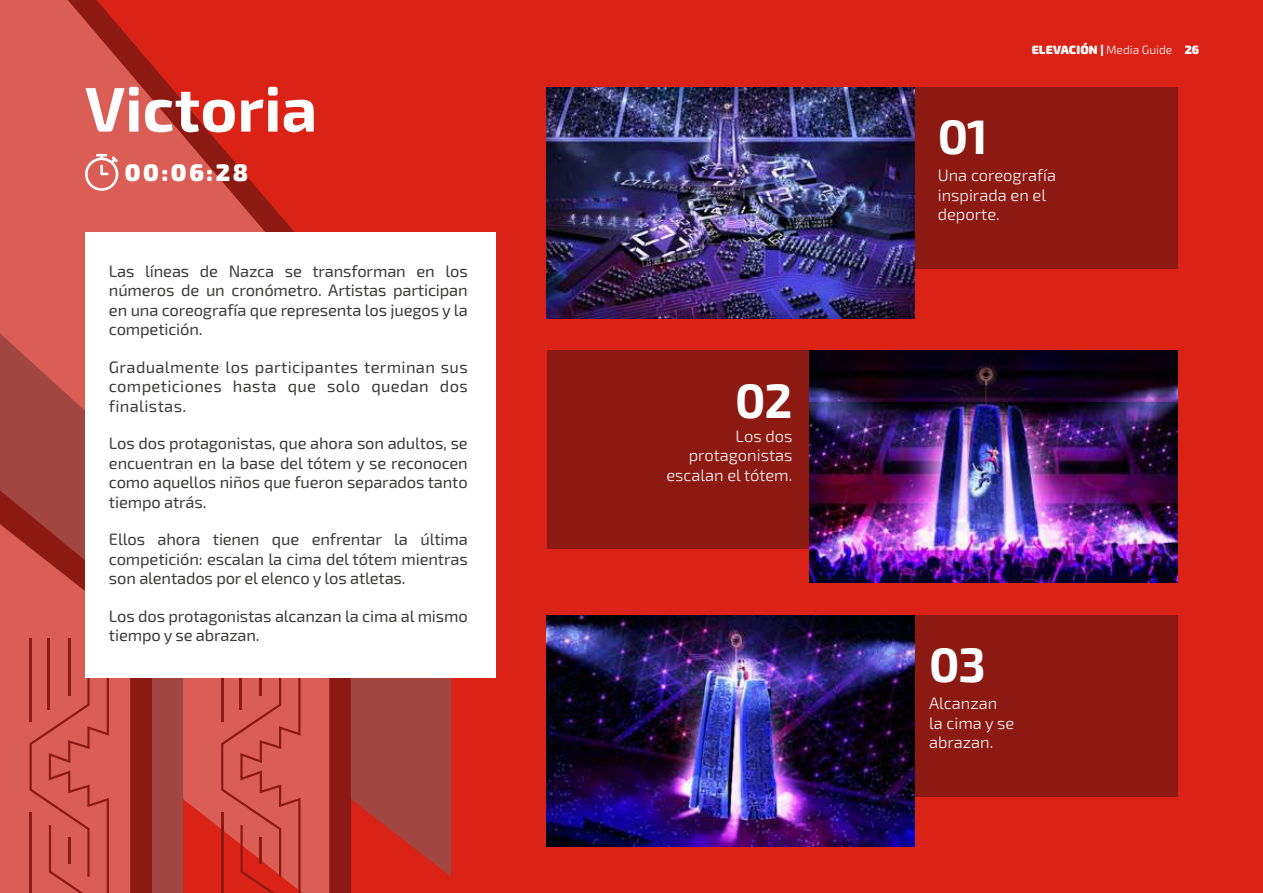
<style>
.page{position:relative;width:1263px;height:893px;background:#da2216}
.page>*{position:absolute;margin:0;border:0;box-sizing:border-box;transform-origin:0 0}
.t1{font:700 63px "Exo 2.0";color:#fff}
.t2{font:700 48.45px "Exo 2.0";color:#fff}
.t3{font:900 24px "Exo 2.0";color:#fff}
.t4{font:16.5px/19.5px "Exo 2.0";letter-spacing:-.01em;color:#3c3c3b;text-align:justify}
.t5{font:300 16.5px/19.5px "Exo 2.0";color:#fff}
.t6{font:900 12px "Exo 2.0";letter-spacing:.01em;color:#fff}
.s1{font-weight:300}
</style>
<div class="page">
<svg style="left:329px;top:678px;width:22px;height:215px;background:#8d1913"></svg>
<svg style="left:351px;top:678px;width:100px;height:199px"></svg>
<svg style="left:0;top:0;width:329px;height:893px;fill:#da5e56"></svg>
<svg style="left:0;top:333px;width:183px;height:560px;background:#aa4943"></svg>
<svg style="left:0;top:490px;width:152px;height:403px;background:#932620"></svg>
<svg style="left:0;top:524px;width:130px;height:369px;background:#d0564e"></svg>
<div style="left:915px;top:87px;width:263px;height:181px;background:#8d1913"></div>
<div style="left:915px;top:615px;width:263px;height:181px;background:#8d1913"></div>
<div style="left:547px;top:351px;width:263px;height:198px;background:#8d1913"></div>
<img style="left:546px;top:87px;width:369px;height:231px">
<img style="left:546px;top:615px;width:369px;height:231px">
<img style="left:810px;top:351px;width:368px;height:231px">
<svg style="left:30px;top:639px;width:79px;height:254px;background:#d1564e"></svg>
<hr style="left:30px;top:812px;width:2px;height:81px;background:#8d1913">
<hr style="left:68px;top:838px;width:2px;height:26px;background:#8d1913">
<svg style="left:221px;top:678px;width:80px;height:215px;background:#d04d45"></svg>
<hr style="left:221px;top:812px;width:2px;height:81px;background:#8d1913">
<hr style="left:260px;top:838px;width:2px;height:26px;background:#8d1913">
<div style="left:85px;top:232px;width:410px;height:446px;background:#fff"></div>
<svg style="left:85px;top:154px;width:33px;height:37px"></svg>
<h1 class="t1" style="left:85px;top:72px;width:234px">Victoria</h1>
<h3 class="t3" style="left:125px;top:158px;width:125px">00:06:28</h3>
<p class="t4" style="left:109px;top:261px;width:360px">Las líneas de Nazca se transforman en los números de un cronómetro. Artistas participan en una coreografía que representa los juegos y la competición.</p>
<p class="t4" style="left:109px;top:357px;width:360px">Gradualmente los participantes terminan sus competiciones hasta que solo quedan dos finalistas.</p>
<p class="t4" style="left:109px;top:434px;width:360px">Los dos protagonistas, que ahora son adultos, se encuentran en la base del tótem y se reconocen como aquellos niños que fueron separados tanto tiempo atrás.</p>
<p class="t4" style="left:109px;top:530px;width:360px">Ellos ahora tienen que enfrentar la última competición: escalan la cima del tótem mientras son alentados por el elenco y los atletas.</p>
<p class="t4" style="left:109px;top:607px;width:360px">Los dos protagonistas alcanzan la cima al mismo tiempo y se abrazan.</p>
<h2 class="t2" style="left:735px;top:372px;width:59px">02</h2>
<p class="t5" style="left:666px;top:426px;width:128px;text-align:right">Los dos protagonistas escalan el tótem.</p>
<h2 class="t2" style="left:938px;top:108px;width:52px">01</h2>
<p class="t6" style="left:1032px;top:42px;width:169px">ELEVACIÓN | <span class="s1">Media Guide</span> 26</p>
<p class="t5" style="left:938px;top:166px;width:120px">Una coreografía inspirada en el deporte.</p>
<h2 class="t2" style="left:929px;top:636px;width:58px">03</h2>
<p class="t5" style="left:929px;top:694px;width:87px">Alcanzan la cima y se abrazan.</p>
</div>
